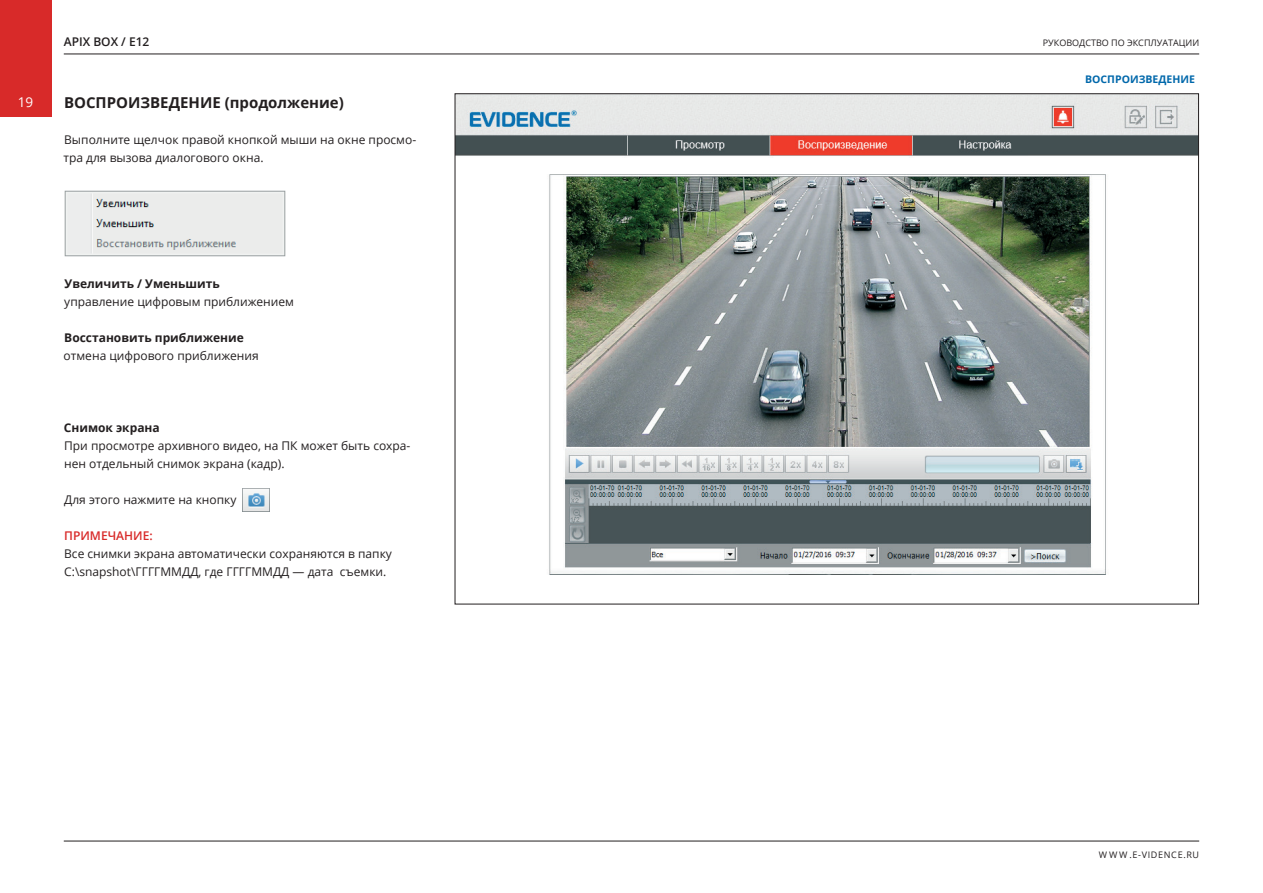
<style>
.page{position:relative;width:1263px;height:893px;background:#fff}
.page>*{position:absolute;margin:0;border:0;box-sizing:border-box;transform-origin:0 0}
.t1{font:700 15px "Open Sans";color:#231f20}
.t2{font:13.5px "Open Sans";color:#fff}
.t3{font:12px/18px "Open Sans";color:#231f20}
.t4{font:700 12px "Open Sans";color:#231f20}
.t5{font:600 12px "Open Sans";color:#231f20}
.t6{font:600 12px "Open Sans";color:#d82a29}
.t7{font:700 10.5px "Open Sans";color:#0068ab}
.t8{font:9px "Open Sans";color:#231f20}
.t9{font:9px "Open Sans";letter-spacing:.075em;color:#231f20}
</style>
<div class="page">
<hr style="left:64px;top:841px;width:1135px;height:1px;background:#231f20">
<hr style="left:64px;top:54px;width:1135px;height:1px;background:#231f20">
<div style="left:0;top:0;width:51px;height:116px;background:#d82a29"></div>
<img style="left:243px;top:488px;width:27px;height:24px">
<img style="left:64px;top:190px;width:222px;height:66px">
<img style="left:457px;top:96px;width:740px;height:479px">
<p class="t5" style="left:64px;top:33px;width:87px">APIX BOX / E12</p>
<p class="t8" style="left:1043px;top:36px;width:158px">РУКОВОДСТВО ПО ЭКСПЛУАТАЦИИ</p>
<p class="t2" style="left:18px;top:92px;width:17px">19</p>
<p class="t1" style="left:64px;top:92px;width:281px">ВОСПРОИЗВЕДЕНИЕ (продолжение)</p>
<p class="t3" style="left:63px;top:130px;width:354px">Выполните щелчок правой кнопкой мыши на окне просмо&shy;тра для вызова диалогового окна.</p>
<p class="t4" style="left:65px;top:275px;width:157px">Увеличить / Уменьшить</p>
<p class="t3" style="left:64px;top:292px;width:231px">управление цифровым приближением</p>
<p class="t4" style="left:64px;top:329px;width:181px">Восстановить приближение</p>
<p class="t3" style="left:64px;top:346px;width:197px">отмена цифрового приближения</p>
<p class="t4" style="left:64px;top:419px;width:97px">Снимок экрана</p>
<p class="t3" style="left:64px;top:436px;width:348px">При просмотре архивного видео, на ПК может быть сохра&shy;нен отдельный снимок экрана (кадр).</p>
<p class="t3" style="left:64px;top:490px;width:174px">Для этого нажмите на кнопку</p>
<p class="t6" style="left:64px;top:527px;width:90px">ПРИМЕЧАНИЕ:</p>
<p class="t3" style="left:64px;top:544px;width:329px">Все снимки экрана автоматически сохраняются в папку<br>C:\snapshot\ГГГГММДД, где ГГГГММДД — дата съемки.</p>
<p class="t7" style="left:1085px;top:72px;width:111px">ВОСПРОИЗВЕДЕНИЕ</p>
<p class="t9" style="left:1099px;top:848px;width:102px">WWW.E-VIDENCE.RU</p>
</div>
